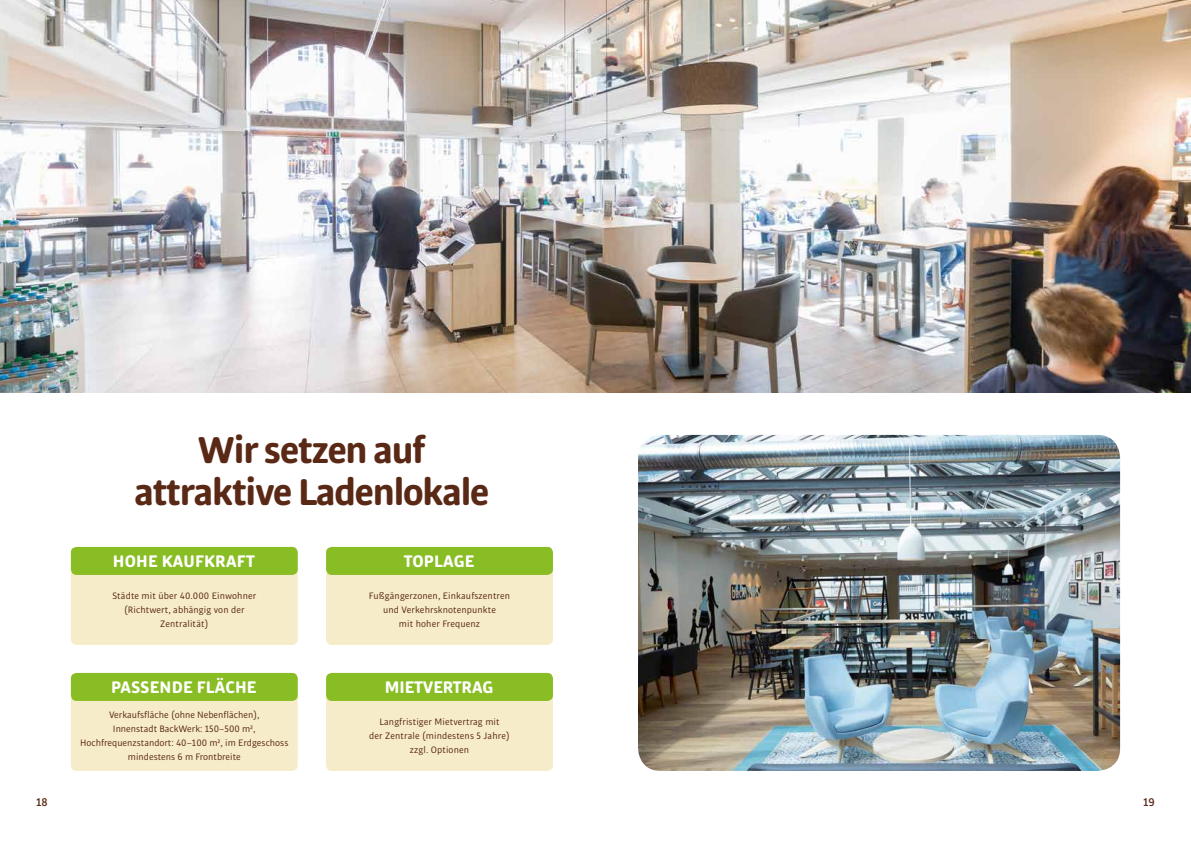
<style>
.page{position:relative;width:1191px;height:842px;background:#fff}
.page>*{position:absolute;margin:0;border:0;box-sizing:border-box;transform-origin:0 0}
.t1{font:700 40px/42px "Bulo Rounded";letter-spacing:-.03em;color:#5a2916;text-align:center}
.t2{font:700 18px "Bulo Rounded";letter-spacing:.01em;color:#fff}
.t3{font:700 18px "Bulo Rounded";letter-spacing:-.01em;color:#fff}
.t4{font:500 12px "Bulo Rounded";color:#5a2916}
.t5{font:10px/14px "Bulo Rounded";letter-spacing:.01em;color:#5a2916;text-align:center}
</style>
<div class="page">
<div style="left:71px;top:547px;width:227px;height:98px;background:#f7ecc9;border-radius:6px"></div>
<div style="left:71px;top:547px;width:227px;height:28px;background:#89bd24;border-radius:6px"></div>
<img style="left:638px;top:435px;width:482px;height:336px">
<img style="left:0;top:0;width:1191px;height:393px">
<div style="left:326px;top:547px;width:227px;height:98px;background:#f7ecc9;border-radius:6px"></div>
<div style="left:326px;top:547px;width:227px;height:28px;background:#89bd24;border-radius:6px"></div>
<div style="left:71px;top:673px;width:227px;height:98px;background:#f7ecc9;border-radius:6px"></div>
<div style="left:71px;top:673px;width:227px;height:28px;background:#89bd24;border-radius:6px"></div>
<div style="left:326px;top:673px;width:227px;height:98px;background:#f7ecc9;border-radius:6px"></div>
<div style="left:326px;top:673px;width:227px;height:28px;background:#89bd24;border-radius:6px"></div>
<h1 class="t1" style="left:134px;top:429px;width:356px">Wir setzen auf attraktive Ladenlokale</h1>
<h2 class="t2" style="left:113px;top:549px;width:144px">HOHE KAUFKRAFT</h2>
<p class="t5" style="left:112px;top:589px;width:145px">Städte mit über 40.000 Einwohner (Richtwert, abhängig von der<br>Zentralität)</p>
<h2 class="t2" style="left:111px;top:675px;width:147px">PASSENDE FLÄCHE</h2>
<p class="t5" style="left:80px;top:708px;width:210px">Verkaufsfläche (ohne Nebenflächen),<br>Innenstadt BackWerk: 150–500 m², Hochfrequenzstandort: 40–100 m², im Erdgeschoss mindestens 6 m Frontbreite</p>
<h2 class="t2" style="left:404px;top:549px;width:72px">TOPLAGE</h2>
<p class="t5" style="left:369px;top:589px;width:143px">Fußgängerzonen, Einkaufszentren und Verkehrsknotenpunkte<br>mit hoher Frequenz</p>
<h2 class="t3" style="left:385px;top:675px;width:110px">MIETVERTRAG</h2>
<p class="t5" style="left:369px;top:715px;width:142px">Langfristiger Mietvertrag mit<br>der Zentrale (mindestens 5 Jahre) zzgl. Optionen</p>
<p class="t4" style="left:36px;top:795px;width:13px">18</p>
<p class="t4" style="left:1143px;top:795px;width:13px">19</p>
</div>
